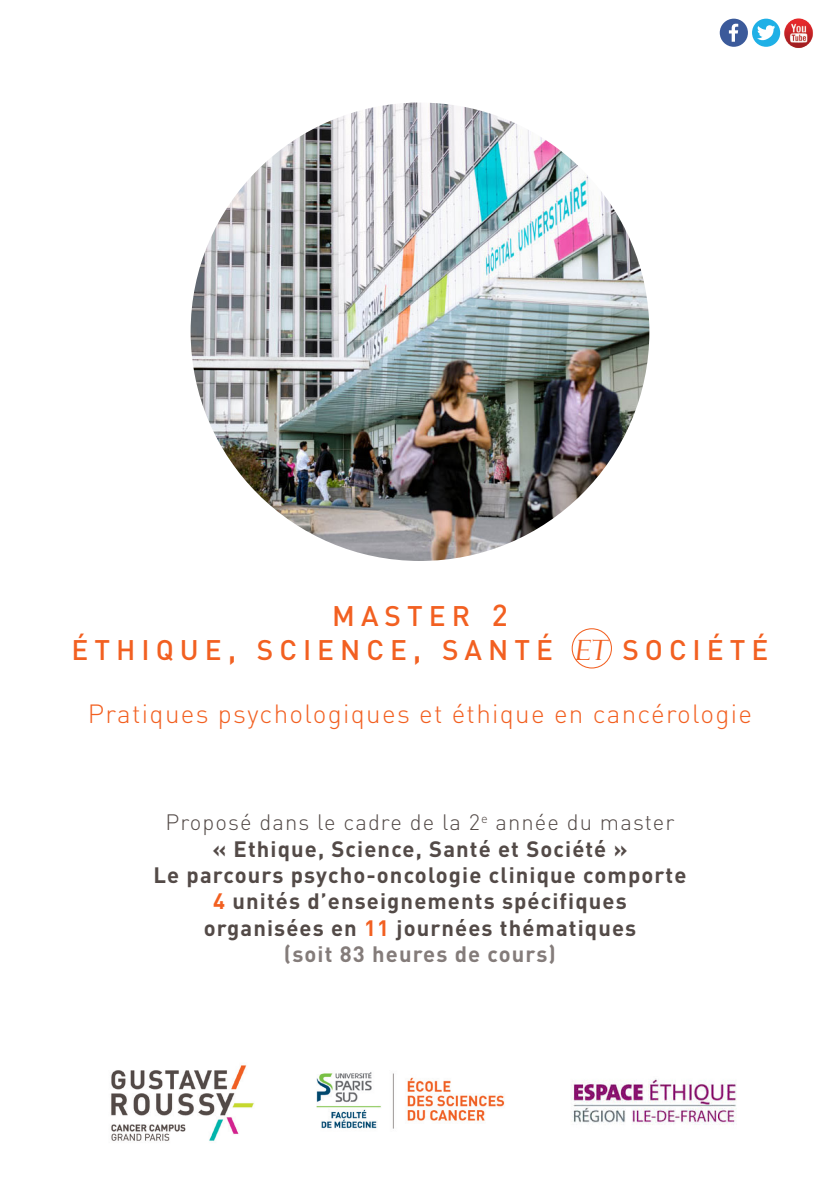
<style>
.page{position:relative;width:840px;height:1191px;background:#fff}
.page>*{position:absolute;margin:0;border:0;box-sizing:border-box;transform-origin:0 0}
.t1{font:500 28px "DIN Pro";letter-spacing:.215em;color:#f26021}
.t2{font:300 26px "DIN Pro";letter-spacing:.05em;color:#f26021}
.t3{font:700 22px "DIN Pro";letter-spacing:.05em;color:#534a47}
.t4{font:300 22px "DIN Pro";letter-spacing:.05em;color:#534a47}
.t5{font:700 22px "DIN Pro";letter-spacing:.05em;color:#847c7a}
.s1{font-size:30px}
.s2{font-size:32px}
.s3{font-family:"Felix Titling";font-weight:400}
.s4{color:#f26021}
</style>
<div class="page">
<img style="left:190px;top:103px;width:459px;height:458px;border-radius:229px">
<img style="left:111px;top:1065px;width:394px;height:76px">
<div style="left:571px;top:628px;width:40px;height:40px;border:1px solid #f26021;border-radius:50%"></div>
<div style="left:751px;top:19px;width:28px;height:28px;background:#1fb0e6;border-radius:50%"></div>
<svg style="left:757px;top:25px;width:17px;height:16px"></svg>
<div style="left:719px;top:19px;width:28px;height:28px;background:#3b5a9a;border-radius:50%"></div>
<svg style="left:728px;top:24px;width:9px;height:18px"></svg>
<img style="left:779px;top:18px;width:34px;height:30px">
<img style="left:571px;top:1078px;width:166px;height:47px">
<p class="t1" style="left:332px;top:597px;width:177px">MASTER <span class="s1">2</span></p>
<p class="t1" style="left:71px;top:631px;width:698px">ÉTHIQUE<span class="s2">,</span> SCIENCE<span class="s2">,</span> SANTÉ <span class="s3">et</span> SOCIÉTÉ</p>
<p class="t2" style="left:88px;top:695px;width:665px">Pratiques psychologiques et éthique en cancérologie</p>
<p class="t4" style="left:165px;top:807px;width:510px">Proposé dans le cadre de la 2<sup>e</sup> année du master</p>
<p class="t3" style="left:212px;top:833px;width:416px">« Ethique, Science, Santé et Société »</p>
<p class="t3" style="left:153px;top:860px;width:534px">Le parcours psycho-oncologie clinique comporte</p>
<p class="t3" style="left:213px;top:886px;width:415px"><span class="s4">4</span> unités d’enseignements spécifiques</p>
<p class="t3" style="left:203px;top:913px;width:434px">organisées en <span class="s4">11</span> journées thématiques</p>
<p class="t5" style="left:284px;top:939px;width:273px">(soit 83 heures de cours)</p>
</div>
